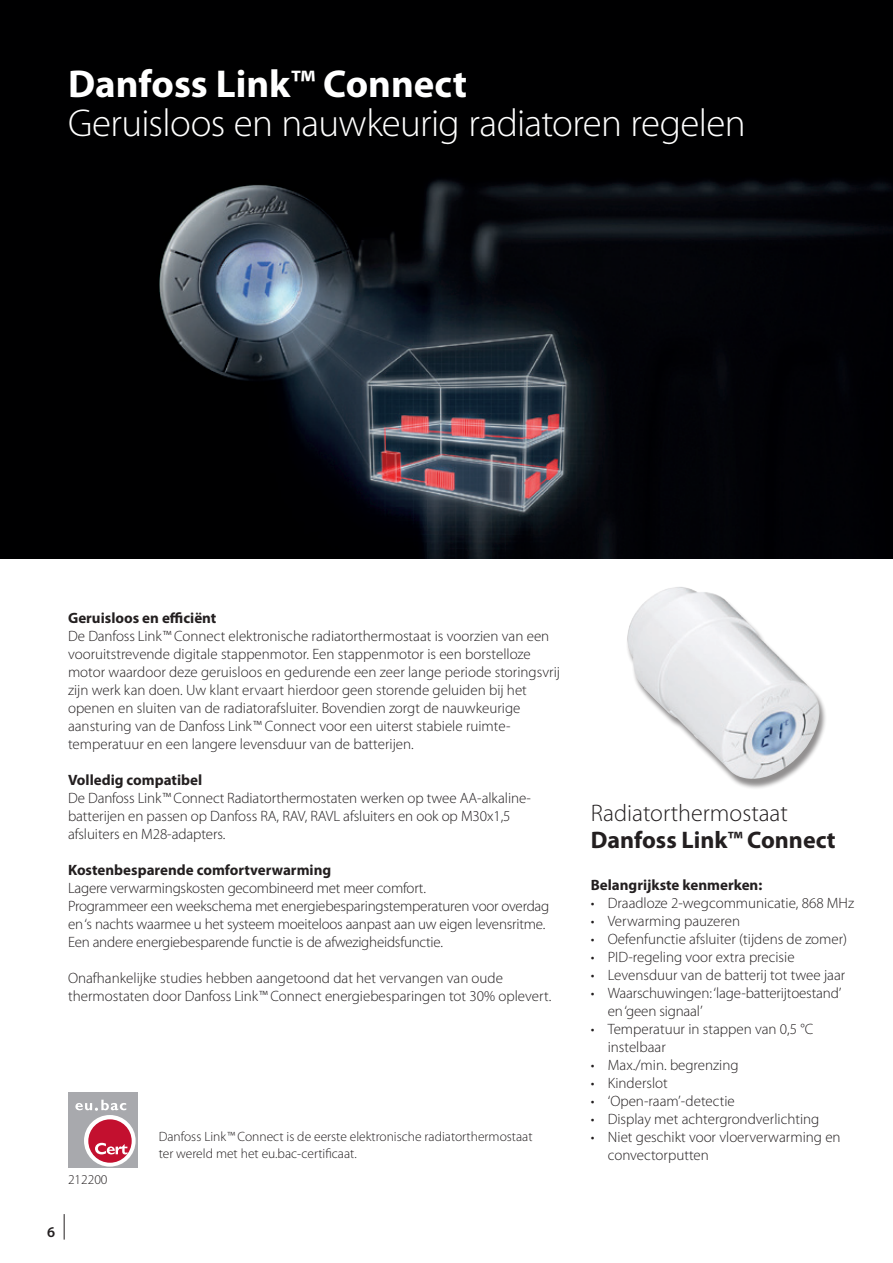
<style>
.page{position:relative;width:893px;height:1263px;background:#fff}
.page>*{position:absolute;margin:0;border:0;box-sizing:border-box;transform-origin:0 0}
.t1{font:300 39px/39px "Myriad Pro";letter-spacing:-.02em;color:#fff}
.t2{font:300 24px/27px "Myriad Pro";color:#231f20}
.t3{font:300 15px/18px "Myriad Pro";color:#231f20}
.t4{font:700 15px "Myriad Pro";color:#231f20}
.t5{font:600 15px "Myriad Pro";color:#231f20}
.t6{font:300 13.5px/16.5px "Myriad Pro";color:#231f20}
.s1{font-weight:700}
.s2{font-weight:600}
.s3{font-style:italic}
</style>
<div class="page">
<div style="left:626px;top:588px;width:201px;height:202px;background:#231f20;opacity:.5"></div>
<img style="left:627px;top:587px;width:193px;height:192px">
<img style="left:0;top:0;width:893px;height:558px">
<div style="left:68px;top:1092px;width:70px;height:76px;background:#a8a9ad"></div>
<div style="left:84px;top:1115px;width:52px;height:51px;background:#fff;border-radius:50%"></div>
<div style="left:88px;top:1119px;width:44px;height:44px;background:#c3102f;border-radius:50%"></div>
<svg style="left:95px;top:1143px;width:32px;height:11px"></svg>
<svg style="left:75px;top:1100px;width:51px;height:11px"></svg>
<svg style="left:64px;top:1214px;width:1px;height:25px"></svg>
<h1 class="t1" style="left:68px;top:65px;width:679px"><span class="s1">Danfoss Link</span><span class="s2">™</span> <span class="s1">Connect<br></span>Geruisloos en nauwkeurig radiatoren regelen</h1>
<p class="t3" style="left:68px;top:610px;width:493px"><span class="s1">Geruisloos en efficiënt<br></span>De Danfoss Link<span class="s3">™</span> Connect elektronische radiatorthermostaat is voorzien van een vooruitstrevende digitale stappenmotor. Een stappenmotor is een borstelloze motor waardoor deze geruisloos en gedurende een zeer lange periode storingsvrij zijn werk kan doen. Uw klant ervaart hierdoor geen storende geluiden bij het openen en sluiten van de radiatorafsluiter. Bovendien zorgt de nauwkeurige aansturing van de Danfoss Link<span class="s3">™</span> Connect voor een uiterst stabiele ruimte&shy;temperatuur en een langere levensduur van de batterijen.</p>
<p class="t3" style="left:68px;top:772px;width:464px"><span class="s1">Volledig compatibel<br></span>De Danfoss Link<span class="s3">™</span> Connect Radiatorthermostaten werken op twee AA-alkaline&shy;batterijen en passen op Danfoss RA, RAV, RAVL afsluiters en ook op M30x1,5 afsluiters en M28-adapters.</p>
<p class="t4" style="left:68px;top:862px;width:265px">Kostenbesparende comfortverwarming</p>
<p class="t3" style="left:68px;top:880px;width:483px">Lagere verwarmingskosten gecombineerd met meer comfort.<br>Programmeer een weekschema met energiebesparingstemperaturen voor overdag en ‘s nachts waarmee u het systeem moeiteloos aanpast aan uw eigen levensritme.<br>Een andere energiebesparende functie is de afwezigheidsfunctie.</p>
<p class="t3" style="left:68px;top:970px;width:485px">Onafhankelijke studies hebben aangetoond dat het vervangen van oude thermostaten door Danfoss Link<span class="s3">™</span> Connect energiebesparingen tot 30% oplevert.</p>
<p class="t6" style="left:68px;top:1172px;width:41px">212200</p>
<p class="t5" style="left:47px;top:1224px;width:10px">6</p>
<p class="t6" style="left:159px;top:1129px;width:375px">Danfoss Link<span class="s3">™</span> Connect is de eerste elektronische radiatorthermostaat ter wereld met het eu.bac-certificaat.</p>
<h2 class="t2" style="left:591px;top:800px;width:246px">Radiatorthermostaat<br><span class="s1">Danfoss Link</span><span class="s2">™</span> <span class="s1">Connect</span></h2>
<p class="t4" style="left:591px;top:876px;width:173px">Belangrijkste kenmerken:</p>
<p class="t3" style="left:591px;top:894px;width:265px">• Draadloze 2-wegcommunicatie, 868 MHz</p>
<p class="t3" style="left:591px;top:912px;width:151px">• Verwarming pauzeren</p>
<p class="t3" style="left:591px;top:930px;width:258px">• Oefenfunctie afsluiter (tijdens de zomer)</p>
<p class="t3" style="left:591px;top:948px;width:205px">• PID-regeling voor extra precisie</p>
<p class="t3" style="left:591px;top:966px;width:256px">• Levensduur van de batterij tot twee jaar</p>
<p class="t3" style="left:608px;top:984px;width:235px;text-indent:-17px">• Waarschuwingen: ‘lage-batterijtoestand’ en ‘geen signaal’</p>
<p class="t3" style="left:608px;top:1020px;width:207px;text-indent:-17px">• Temperatuur in stappen van 0,5 °C instelbaar</p>
<p class="t3" style="left:591px;top:1056px;width:149px">• Max./min. begrenzing</p>
<p class="t3" style="left:591px;top:1074px;width:79px">• Kinderslot</p>
<p class="t3" style="left:591px;top:1092px;width:146px">• ‘Open-raam’-detectie</p>
<p class="t3" style="left:591px;top:1110px;width:230px">• Display met achtergrondverlichting</p>
<p class="t3" style="left:608px;top:1128px;width:234px;text-indent:-17px">• Niet geschikt voor vloerverwarming en convectorputten</p>
</div>
